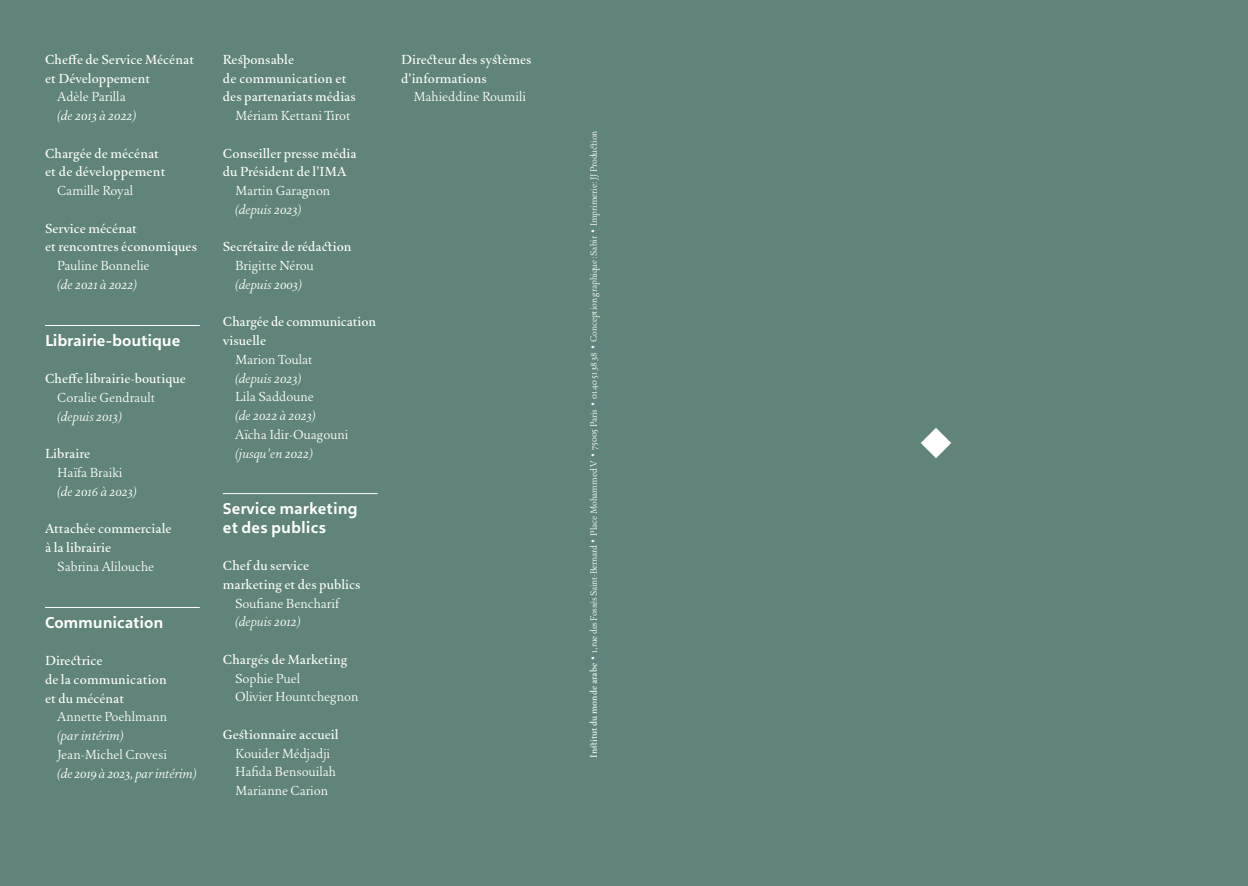
<style>
.page{position:relative;width:1248px;height:886px;background:#fff}
.page>*{position:absolute;margin:0;border:0;box-sizing:border-box;transform-origin:0 0}
.t1{font:500 16.25px/18.8px "Mondara Serif";color:#fff}
.t2{font:16.25px "Mondara Serif";color:#fff}
.t3{font:italic 16.25px/18.8px "Mondara Serif";color:#fff}
.t4{font:700 16.25px "Mondara Lineal Delta";letter-spacing:-.01em;color:#fff}
.t5{font:11.25px "Mondara Serif";letter-spacing:-.01em;color:#fff}
.s1{font-style:normal}
.s2{font-weight:500}
.s3{font-weight:500;font-size:16.88px}
</style>
<div class="page">
<div style="left:0;top:0;width:1247px;height:886px;background:#608479"></div>
<hr style="left:223px;top:493px;width:154px;height:1px;background:#fff">
<hr style="left:45px;top:325px;width:155px;height:1px;background:#fff">
<hr style="left:45px;top:607px;width:155px;height:1px;background:#fff">
<svg style="left:921px;top:428px;width:30px;height:30px"></svg>
<p class="t1" style="left:45px;top:49px;width:151px">Cheffe de Service Mécénat</p>
<p class="t1" style="left:45px;top:68px;width:107px">et Développement</p>
<p class="t2" style="left:57px;top:88px;width:70px">Adèle Parilla</p>
<p class="t3" style="left:57px;top:108px;width:81px">(de 2013 à 2022)</p>
<p class="t1" style="left:45px;top:143px;width:116px">Chargée de mécénat</p>
<p class="t1" style="left:45px;top:161px;width:122px">et de développement</p>
<p class="t2" style="left:57px;top:182px;width:77px">Camille Royal</p>
<p class="t1" style="left:45px;top:218px;width:94px">Service mécénat</p>
<p class="t1" style="left:45px;top:236px;width:154px">et rencontres économiques</p>
<p class="t2" style="left:57px;top:257px;width:94px">Pauline Bonnelie</p>
<p class="t3" style="left:57px;top:277px;width:81px">(de 2021 à 2022)</p>
<p class="t4" style="left:45px;top:330px;width:137px">Librairie-boutique</p>
<p class="t1" style="left:45px;top:368px;width:142px">Cheffe librairie-boutique</p>
<p class="t2" style="left:57px;top:389px;width:100px">Coralie Gendrault</p>
<p class="t3" style="left:57px;top:409px;width:66px">(depuis 2013)</p>
<p class="t1" style="left:45px;top:443px;width:47px">Libraire</p>
<p class="t2" style="left:57px;top:464px;width:67px">Haïfa Braiki</p>
<p class="t3" style="left:57px;top:484px;width:81px">(de 2016 à 2023)</p>
<p class="t1" style="left:45px;top:518px;width:128px">Attachée commerciale</p>
<p class="t1" style="left:45px;top:537px;width:68px">à la librairie</p>
<p class="t2" style="left:57px;top:557px;width:98px">Sabrina Alilouche</p>
<p class="t4" style="left:45px;top:612px;width:120px">Communication</p>
<p class="t1" style="left:45px;top:650px;width:59px">Directrice</p>
<p class="t1" style="left:45px;top:669px;width:123px">de la communication</p>
<p class="t1" style="left:45px;top:688px;width:81px">et du mécénat</p>
<p class="t2" style="left:57px;top:708px;width:111px">Annette Poehlmann</p>
<p class="t3" style="left:57px;top:728px;width:68px">(par intérim)</p>
<p class="t3" style="left:57px;top:747px;width:141px"><span class="s1">Jean-Michel Crovesi<br></span>(de 2019 à 2023, par intérim)</p>
<p class="t1" style="left:223px;top:49px;width:73px">Responsable</p>
<p class="t1" style="left:223px;top:68px;width:125px">de communication et</p>
<p class="t1" style="left:223px;top:86px;width:134px">des partenariats médias</p>
<p class="t2" style="left:235px;top:107px;width:117px">Mériam Kettani Tirot</p>
<p class="t1" style="left:223px;top:143px;width:135px">Conseiller presse média</p>
<p class="t1" style="left:223px;top:161px;width:125px">du Président de l’IMA</p>
<p class="t2" style="left:235px;top:182px;width:97px">Martin Garagnon</p>
<p class="t3" style="left:235px;top:202px;width:68px">(depuis 2023)</p>
<p class="t1" style="left:223px;top:236px;width:130px">Secrétaire de rédaction</p>
<p class="t2" style="left:235px;top:257px;width:80px">Brigitte Nérou</p>
<p class="t3" style="left:235px;top:277px;width:68px">(depuis 2003)</p>
<p class="t1" style="left:223px;top:311px;width:155px">Chargée de communication visuelle</p>
<p class="t2" style="left:235px;top:351px;width:79px">Marion Toulat</p>
<p class="t3" style="left:235px;top:371px;width:68px">(depuis 2023)</p>
<p class="t2" style="left:235px;top:388px;width:80px">Lila Saddoune</p>
<p class="t3" style="left:235px;top:408px;width:82px">(de 2022 à 2023)</p>
<p class="t2" style="left:235px;top:426px;width:115px">Aïcha Idir-Ouagouni</p>
<p class="t3" style="left:235px;top:446px;width:79px">(jusqu’en 2022)</p>
<p class="t4" style="left:223px;top:498px;width:136px">Service marketing</p>
<p class="t4" style="left:223px;top:517px;width:105px">et des publics</p>
<p class="t1" style="left:223px;top:555px;width:88px">Chef du service</p>
<p class="t1" style="left:223px;top:574px;width:139px">marketing et des publics</p>
<p class="t2" style="left:235px;top:594px;width:105px">Soufiane Bencharif</p>
<p class="t3" style="left:235px;top:614px;width:67px">(depuis 2012)</p>
<p class="t1" style="left:223px;top:649px;width:126px">Chargés de Marketing</p>
<p class="t2" style="left:235px;top:669px;width:66px">Sophie Puel</p>
<p class="t2" style="left:235px;top:688px;width:125px">Olivier Hountchegnon</p>
<p class="t1" style="left:223px;top:724px;width:117px">Gestionnaire accueil</p>
<p class="t2" style="left:235px;top:744px;width:97px">Kouider Médjadji</p>
<p class="t2" style="left:235px;top:763px;width:102px">Hafida Bensouilah</p>
<p class="t2" style="left:235px;top:782px;width:95px">Marianne Carion</p>
<p class="t1" style="left:401px;top:49px;width:132px">Directeur des systèmes d’informations</p>
<p class="t2" style="left:413px;top:88px;width:114px">Mahieddine Roumili</p>
<p class="t5" style="left:587px;top:758px;width:629px;rotate:-90deg"><span class="s2">Institut du monde arabe</span> <span class="s3">٠</span> 1, rue des Fossés Saint-Bernard <span class="s3">٠</span> Place Mohammed V <span class="s3">٠</span> 75005 Paris <span class="s3">٠</span> 01 40 51 38 38 <span class="s3">٠</span> Conception graphique: Sabir <span class="s3">٠</span> Imprimerie: JJ Production</p>
</div>
